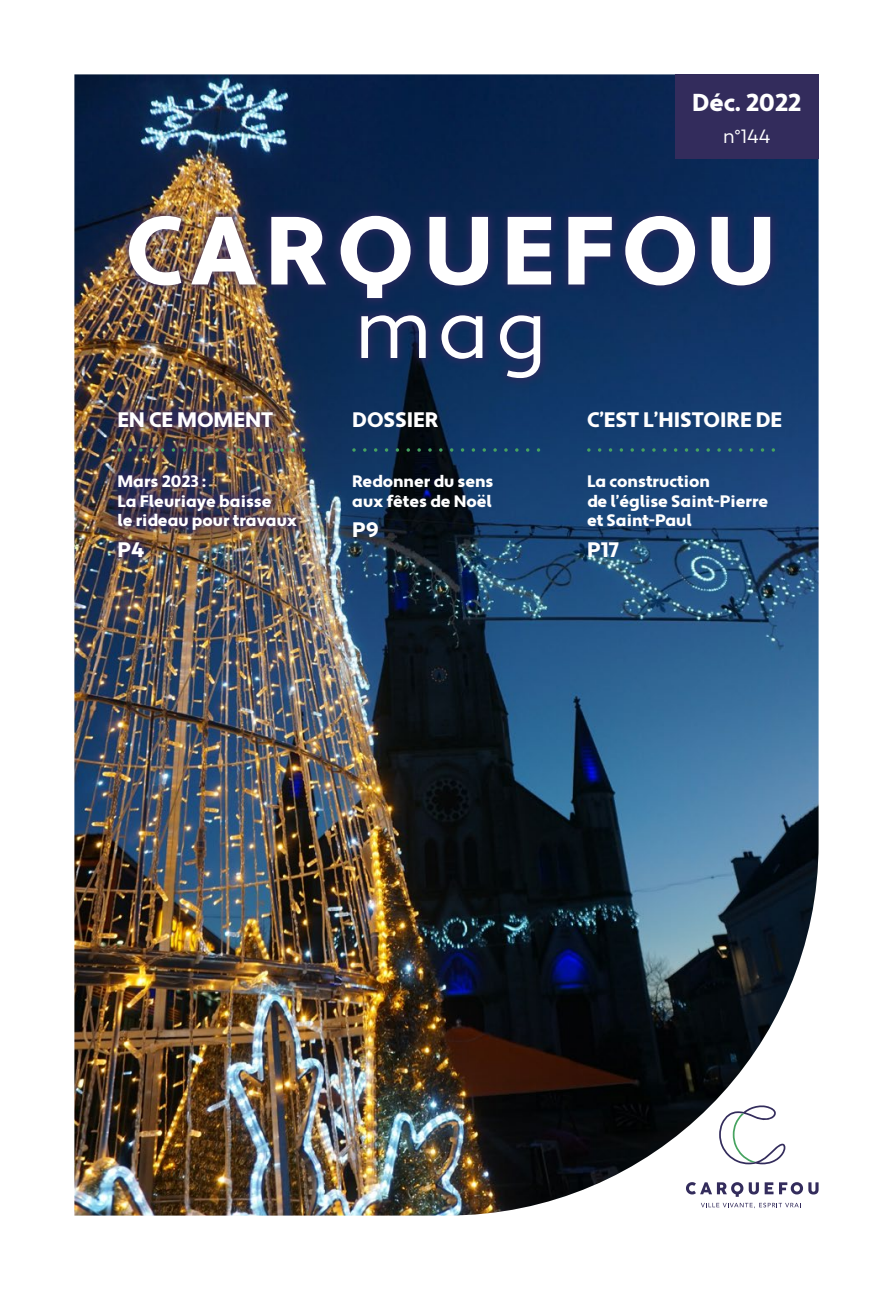
<style>
.page{position:relative;width:893px;height:1290px;background:#fff}
.page>*{position:absolute;margin:0;border:0;box-sizing:border-box;transform-origin:0 0}
.t1{font:900 24.5px "Apertura";color:#fff}
.t2{font:900 21px "Apertura";color:#fff}
.t3{font:19.25px "Apertura";color:#fff}
.t4{font:900 16.62px/19.9px "Apertura";color:#fff}
</style>
<div class="page">
<img style="left:74px;top:74px;width:745px;height:1141px">
<div style="left:675px;top:74px;width:144px;height:85px;background:#332c5c"></div>
<div style="left:118px;top:205px;width:662px;height:184px;background:#32285f;opacity:.8"></div>
<img style="left:129px;top:216px;width:52px;height:69px">
<img style="left:191px;top:217px;width:65px;height:67px">
<svg style="left:271px;top:217px;width:55px;height:67px"></svg>
<svg style="left:429px;top:217px;width:59px;height:68px"></svg>
<svg style="left:508px;top:217px;width:43px;height:67px"></svg>
<svg style="left:568px;top:217px;width:44px;height:67px"></svg>
<svg style="left:625px;top:216px;width:70px;height:69px"></svg>
<svg style="left:712px;top:217px;width:58px;height:68px"></svg>
<svg style="left:341px;top:216px;width:70px;height:82px"></svg>
<svg style="left:361px;top:315px;width:65px;height:43px"></svg>
<svg style="left:441px;top:315px;width:41px;height:44px"></svg>
<svg style="left:500px;top:315px;width:40px;height:63px"></svg>
<svg style="left:701px;top:1203px;width:100px;height:5px"></svg>
<svg style="left:686px;top:1182px;width:57px;height:15px"></svg>
<svg style="left:749px;top:1182px;width:10px;height:12px"></svg>
<svg style="left:765px;top:1182px;width:8px;height:12px"></svg>
<svg style="left:779px;top:1182px;width:40px;height:12px"></svg>
<svg style="left:719px;top:1105px;width:66px;height:59px"></svg>
<div style="left:107px;top:402px;width:209px;height:165px;background:#32285f;opacity:.8"></div>
<svg style="left:130px;top:448px;width:168px;height:4px"></svg>
<svg style="left:365px;top:448px;width:174px;height:4px"></svg>
<svg style="left:600px;top:448px;width:174px;height:4px"></svg>
<h1 class="t1" style="left:692px;top:88px;width:111px">Déc. 2022</h1>
<p class="t3" style="left:723px;top:124px;width:49px">n°144</p>
<p class="t2" style="left:117px;top:407px;width:157px">EN CE MOMENT</p>
<p class="t4" style="left:117px;top:471px;width:181px">Mars 2023 :<br>La Fleuriaye baisse<br>le rideau pour travaux</p>
<p class="t2" style="left:117px;top:537px;width:28px">P4</p>
<p class="t2" style="left:352px;top:407px;width:88px">DOSSIER</p>
<p class="t4" style="left:352px;top:471px;width:143px">Redonner du sens aux fêtes de Noël</p>
<p class="t2" style="left:352px;top:517px;width:28px">P9</p>
<p class="t2" style="left:587px;top:407px;width:196px">C’EST L’HISTOIRE DE</p>
<p class="t4" style="left:587px;top:471px;width:182px">La construction<br>de l’église Saint-Pierre et Saint-Paul</p>
<p class="t2" style="left:587px;top:537px;width:33px">P17</p>
</div>
